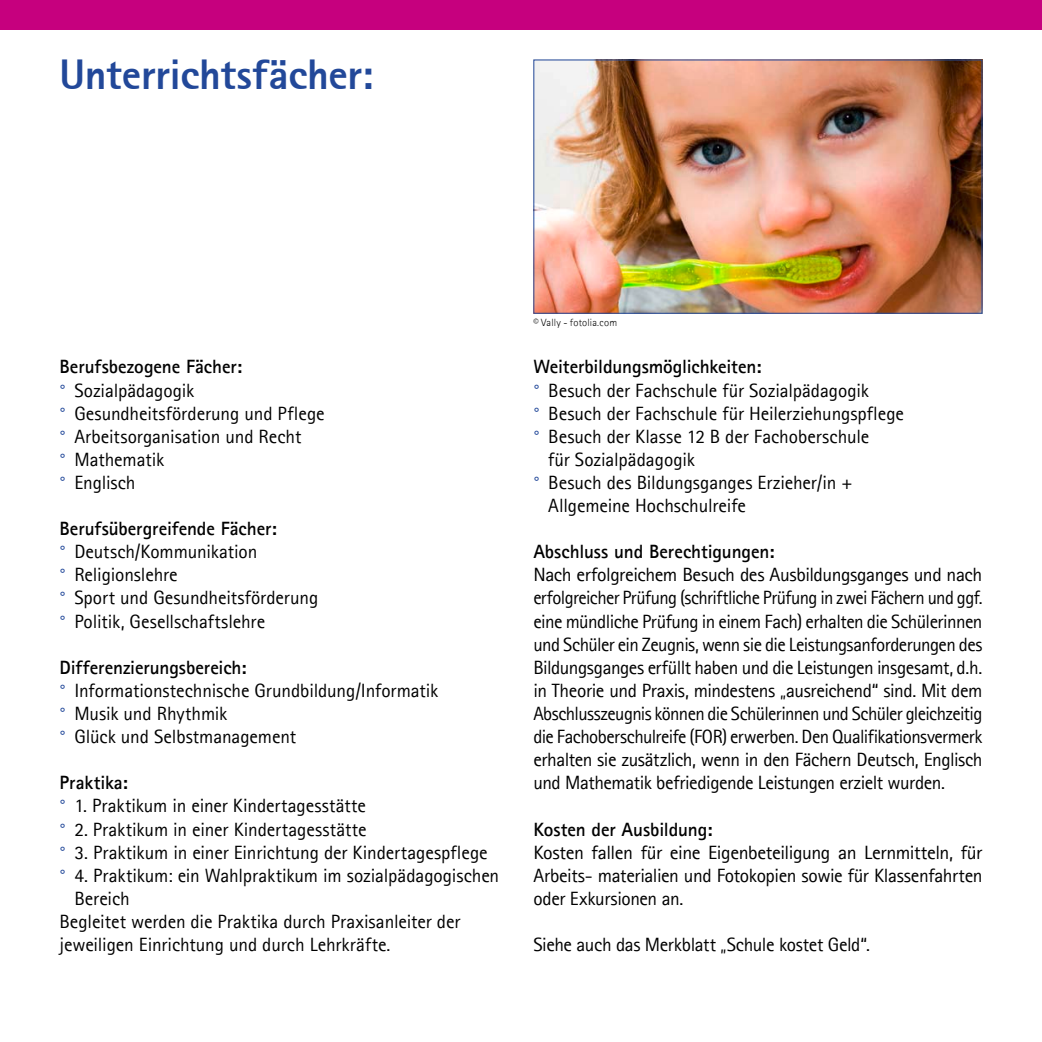
<style>
.page{position:relative;width:1042px;height:1042px;background:#fff}
.page>*{position:absolute;margin:0;border:0;box-sizing:border-box;transform-origin:0 0}
.t1{font:800 42px "Agfa Rotis Sans Serif";letter-spacing:-.01em;color:#224899}
.t2{font:19.25px/23.1px "Agfa Rotis Sans Serif";letter-spacing:-.005em;color:#000}
.t3{font:700 19.25px "Agfa Rotis Sans Serif";letter-spacing:-.005em;color:#000}
.t4{font:300 10.5px "Agfa Rotis Sans Serif";letter-spacing:.015em;color:#000}
.s1{font-weight:700}
.s2{color:#224899}
</style>
<div class="page">
<div style="left:0;top:0;width:1042px;height:30px;background:#c6007e"></div>
<img style="left:535px;top:62px;width:445px;height:250px">
<div style="left:533px;top:60px;width:449px;height:254px;border:1px solid #224899"></div>
<h1 class="t1" style="left:60px;top:48px;width:315px">Unterrichtsfächer:</h1>
<p class="t2" style="left:60px;top:355px;width:267px"><span class="s1">Berufsbezogene Fächer:<br></span><span class="s2">°</span> Sozialpädagogik<br><span class="s2">°</span> Gesundheitsförderung und Pflege <span class="s2">°</span> Arbeitsorganisation und Recht<br><span class="s2">°</span> Mathematik<br><span class="s2">°</span> Englisch</p>
<p class="t2" style="left:60px;top:517px;width:260px"><span class="s1">Berufsübergreifende Fächer:<br></span><span class="s2">°</span> Deutsch/Kommunikation<br><span class="s2">°</span> Religionslehre<br><span class="s2">°</span> Sport und Gesundheitsförderung <span class="s2">°</span> Politik, Gesellschaftslehre</p>
<p class="t2" style="left:60px;top:655px;width:380px"><span class="s1">Differenzierungsbereich:<br></span><span class="s2">°</span> Informationstechnische Grundbildung/Informatik <span class="s2">°</span> Musik und Rhythmik<br><span class="s2">°</span> Glück und Selbstmanagement</p>
<p class="t3" style="left:60px;top:770px;width:70px">Praktika:</p>
<p class="t2" style="left:60px;top:794px;width:308px"><span class="s2">°</span> 1. Praktikum in einer Kindertagesstätte</p>
<p class="t2" style="left:60px;top:817px;width:309px"><span class="s2">°</span> 2. Praktikum in einer Kindertagesstätte</p>
<p class="t2" style="left:60px;top:840px;width:430px"><span class="s2">°</span> 3. Praktikum in einer Einrichtung der Kindertagespflege</p>
<p class="t2" style="left:60px;top:863px;width:441px"><span class="s2">°</span> 4. Praktikum: ein Wahlpraktikum im sozialpädagogischen</p>
<p class="t2" style="left:74px;top:886px;width:57px">Bereich</p>
<p class="t2" style="left:60px;top:909px;width:402px">Begleitet werden die Praktika durch Praxisanleiter der</p>
<p class="t2" style="left:60px;top:932px;width:332px">jeweiligen Einrichtung und durch Lehrkräfte.</p>
<p class="t4" style="left:533px;top:316px;width:85px">© Vally - fotolia.com</p>
<p class="t3" style="left:533px;top:355px;width:229px">Weiterbildungsmöglichkeiten:</p>
<p class="t2" style="left:533px;top:378px;width:337px"><span class="s2">°</span> Besuch der Fachschule für Sozialpädagogik</p>
<p class="t2" style="left:533px;top:401px;width:372px"><span class="s2">°</span> Besuch der Fachschule für Heilerziehungspflege</p>
<p class="t2" style="left:533px;top:424px;width:338px"><span class="s2">°</span> Besuch der Klasse 12 B der Fachoberschule</p>
<p class="t2" style="left:548px;top:447px;width:148px">für Sozialpädagogik</p>
<p class="t2" style="left:533px;top:470px;width:320px"><span class="s2">°</span> Besuch des Bildungsganges Erzieher/in +</p>
<p class="t2" style="left:548px;top:494px;width:199px">Allgemeine Hochschulreife</p>
<p class="t3" style="left:533px;top:539px;width:243px">Abschluss und Berechtigungen:</p>
<p class="t2" style="left:533px;top:563px;width:451px;text-align:justify">Nach erfolgreichem Besuch des Ausbildungsganges und nach erfolgreicher Prüfung (schriftliche Prüfung in zwei Fächern und ggf. eine mündliche Prüfung in einem Fach) erhalten die Schülerinnen und Schüler ein Zeugnis, wenn sie die Leistungsanforderungen des Bildungsganges erfüllt haben und die Leistungen insgesamt, d.h. in Theorie und Praxis, mindestens „ausreichend“ sind. Mit dem Abschlusszeugnis können die Schülerinnen und Schüler gleichzeitig die Fachoberschulreife (FOR) erwerben. Den Qualifikationsvermerk erhalten sie zusätzlich, wenn in den Fächern Deutsch, Englisch und Mathematik befriedigende Leistungen erzielt wurden.</p>
<p class="t3" style="left:533px;top:817px;width:181px">Kosten der Ausbildung:</p>
<p class="t2" style="left:533px;top:840px;width:450px;text-align:justify">Kosten fallen für eine Eigenbeteiligung an Lernmitteln, für Arbeits- materialien und Fotokopien sowie für Klassenfahrten oder Exkursionen an.</p>
<p class="t2" style="left:533px;top:932px;width:338px">Siehe auch das Merkblatt „Schule kostet Geld“.</p>
</div>
